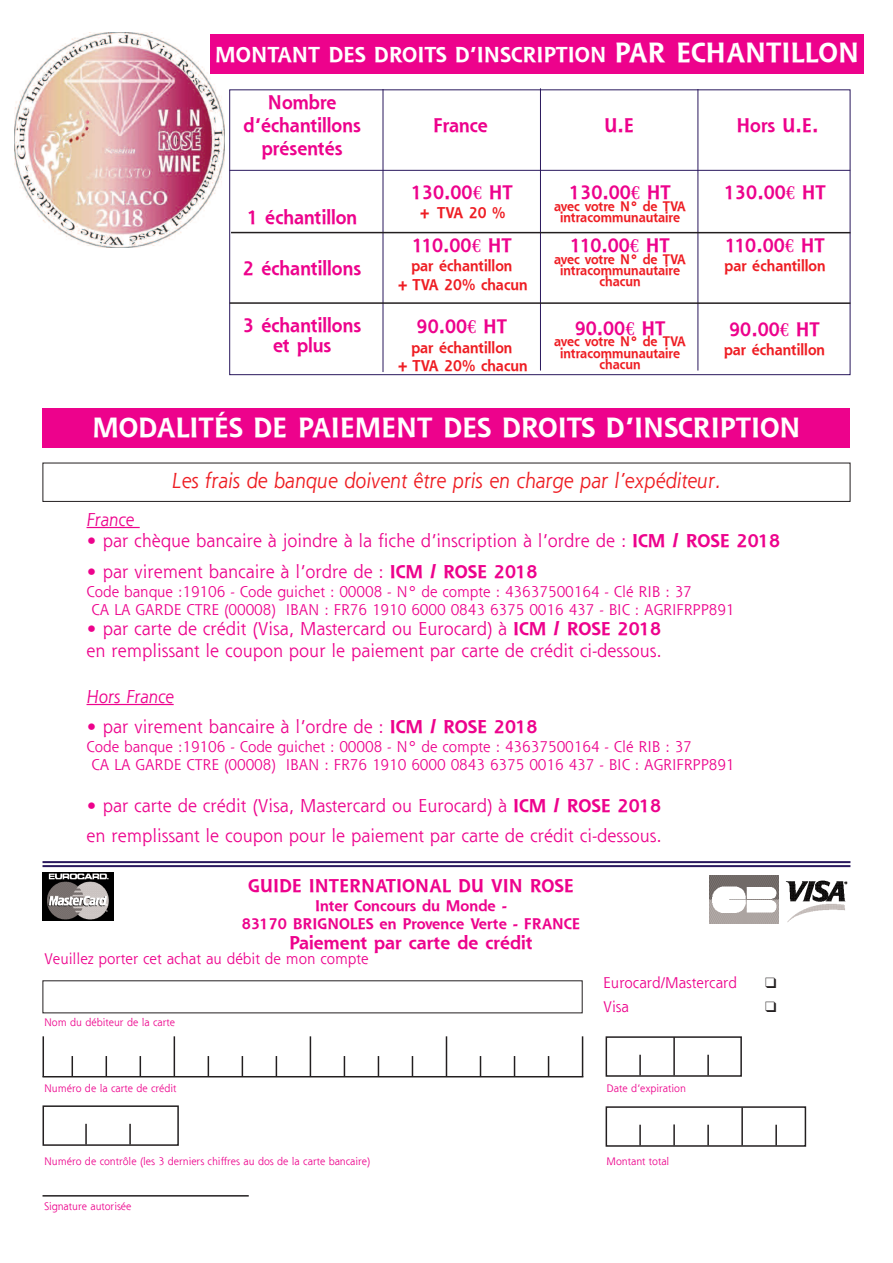
<style>
.page{position:relative;width:893px;height:1263px;background:#fff}
.page>*{position:absolute;margin:0;border:0;box-sizing:border-box;transform-origin:0 0}
.t1{font:700 27px "Shannon";color:#fff}
.t2{font:italic 21px "Shannon";color:#ee1d23}
.t3{font:700 21px "Shannon";color:#fff}
.t4{font:700 19.2px/23.1px "Shannon";color:#ed028c;text-align:center;scale:.94 1}
.t5{font:700 19.05px "Shannon";color:#ed028c;scale:.95 1}
.t6{font:18px/21.6px "Shannon";color:#ed028c}
.t7{font:700 18px "Shannon";color:#ed028c}
.t8{font:italic 18px "Shannon";color:#ed028c}
.t9{font:700 15.15px/19px "Shannon";color:#ee1d23;text-align:center;scale:.95 1}
.t10{font:15px/18px "Shannon";color:#ed028c}
.t11{font:700 15px/18px "Shannon";color:#ed028c;text-align:center}
.t12{font:700 13.5px/11.4px "Shannon";color:#ee1d23;text-align:center;scale:.95 1}
.t13{font:10.5px "Shannon";color:#ed028c}
.s1{font-size:27px}
.s2{font-family:"Adobe Caslon Pro";font-weight:600}
.s3{font-weight:700}
</style>
<div class="page">
<div style="left:606px;top:1106px;width:200px;height:41px;border:2px solid #231f20"></div>
<div style="left:606px;top:1036px;width:136px;height:41px;border:2px solid #231f20"></div>
<img style="left:14px;top:32px;width:211px;height:215px">
<div style="left:210px;top:34px;width:654px;height:39px;background:#ed028c"></div>
<div style="left:43px;top:408px;width:807px;height:39px;background:#ed028c"></div>
<div style="left:43px;top:463px;width:807px;height:39px;border:1px solid #231f20"></div>
<hr style="left:87px;top:527px;width:53px;height:1px;background:#ed028c">
<hr style="left:87px;top:704px;width:87px;height:1px;background:#ed028c">
<hr style="left:43px;top:861px;width:807px;height:2px;background:#29185d">
<hr style="left:43px;top:865px;width:807px;height:2px;background:#29185d">
<img style="left:43px;top:872px;width:70px;height:48px">
<img style="left:710px;top:875px;width:69px;height:49px">
<img style="left:785px;top:880px;width:63px;height:42px">
<hr style="left:43px;top:1076px;width:540px;height:1px;background:#231f20">
<hr style="left:43px;top:1036px;width:1px;height:41px;background:#231f20">
<svg style="left:72px;top:1056px;width:1px;height:20px"></svg>
<svg style="left:106px;top:1056px;width:1px;height:20px"></svg>
<svg style="left:140px;top:1056px;width:1px;height:20px"></svg>
<hr style="left:174px;top:1036px;width:1px;height:41px;background:#231f20">
<svg style="left:208px;top:1056px;width:1px;height:20px"></svg>
<svg style="left:242px;top:1056px;width:1px;height:20px"></svg>
<svg style="left:276px;top:1056px;width:1px;height:20px"></svg>
<hr style="left:310px;top:1036px;width:1px;height:41px;background:#231f20">
<svg style="left:344px;top:1056px;width:1px;height:20px"></svg>
<svg style="left:378px;top:1056px;width:1px;height:20px"></svg>
<svg style="left:412px;top:1056px;width:1px;height:20px"></svg>
<hr style="left:446px;top:1036px;width:1px;height:41px;background:#231f20">
<svg style="left:480px;top:1056px;width:1px;height:20px"></svg>
<svg style="left:514px;top:1056px;width:1px;height:20px"></svg>
<svg style="left:548px;top:1056px;width:1px;height:20px"></svg>
<hr style="left:582px;top:1036px;width:1px;height:41px;background:#231f20">
<hr style="left:639px;top:1055px;width:2px;height:20px;background:#231f20">
<hr style="left:673px;top:1037px;width:2px;height:38px;background:#231f20">
<hr style="left:707px;top:1055px;width:2px;height:20px;background:#231f20">
<div style="left:43px;top:1105px;width:136px;height:41px;border:2px solid #231f20"></div>
<hr style="left:85px;top:1124px;width:2px;height:20px;background:#231f20">
<hr style="left:129px;top:1124px;width:2px;height:20px;background:#231f20">
<hr style="left:639px;top:1125px;width:2px;height:20px;background:#231f20">
<hr style="left:673px;top:1124px;width:2px;height:21px;background:#231f20">
<hr style="left:707px;top:1125px;width:2px;height:20px;background:#231f20">
<hr style="left:741px;top:1107px;width:2px;height:38px;background:#231f20">
<hr style="left:775px;top:1125px;width:2px;height:20px;background:#231f20">
<hr style="left:43px;top:1195px;width:206px;height:1px;background:#231f20">
<div style="left:229px;top:89px;width:621px;height:286px;border:1px solid #29185d"></div>
<hr style="left:383px;top:89px;width:1px;height:283px;background:#29185d">
<hr style="left:540px;top:88px;width:1px;height:283px;background:#29185d">
<hr style="left:697px;top:89px;width:1px;height:282px;background:#29185d">
<hr style="left:229px;top:170px;width:621px;height:1px;background:#29185d">
<hr style="left:231px;top:232px;width:619px;height:1px;background:#231f20">
<hr style="left:230px;top:302px;width:620px;height:2px;background:#231f20">
<p class="t3" style="left:215px;top:42px;width:645px">MONTANT DES DROITS D’INSCRIPTION <span class="s1">PAR ECHANTILLON</span></p>
<p class="t4" style="left:244px;top:91px;width:126px">Nombre d’échantillons présentés</p>
<p class="t4" style="left:247px;top:206px;width:119px">1 échantillon</p>
<p class="t4" style="left:243px;top:256px;width:127px">2 échantillons</p>
<p class="t4" style="left:243px;top:316px;width:127px;line-height:19.2px">3 échantillons et plus</p>
<p class="t4" style="left:433px;top:114px;width:60px">France</p>
<p class="t4" style="left:604px;top:114px;width:33px">U.E</p>
<p class="t4" style="left:736px;top:114px;width:89px">Hors U.E.</p>
<p class="t5" style="left:411px;top:181px;width:109px">130.00<span class="s2">€</span> HT</p>
<p class="t9" style="left:418px;top:203px;width:94px">+ TVA 20 %</p>
<p class="t5" style="left:412px;top:234px;width:106px">110.00<span class="s2">€</span> HT</p>
<p class="t9" style="left:396px;top:256px;width:140px">par échantillon<br>+ TVA 20% chacun</p>
<p class="t5" style="left:417px;top:315px;width:97px">90.00<span class="s2">€</span> HT</p>
<p class="t9" style="left:396px;top:338px;width:140px;line-height:18.3px">par échantillon<br>+ TVA 20% chacun</p>
<p class="t5" style="left:569px;top:181px;width:109px">130.00<span class="s2">€</span> HT</p>
<p class="t12" style="left:554px;top:200px;width:140px">avec votre N° de TVA intracommunautaire</p>
<p class="t5" style="left:570px;top:234px;width:106px">110.00<span class="s2">€</span> HT</p>
<p class="t12" style="left:554px;top:253px;width:140px">avec votre N° de TVA intracommunautaire chacun</p>
<p class="t5" style="left:575px;top:317px;width:97px">90.00<span class="s2">€</span> HT</p>
<p class="t12" style="left:554px;top:336px;width:140px">avec votre N° de TVA intracommunautaire chacun</p>
<p class="t5" style="left:724px;top:181px;width:109px">130.00<span class="s2">€</span> HT</p>
<p class="t5" style="left:725px;top:234px;width:106px">110.00<span class="s2">€</span> HT</p>
<p class="t9" style="left:724px;top:256px;width:108px">par échantillon</p>
<p class="t5" style="left:729px;top:318px;width:97px">90.00<span class="s2">€</span> HT</p>
<p class="t9" style="left:724px;top:340px;width:108px">par échantillon</p>
<h1 class="t1" style="left:92px;top:411px;width:710px">MODALITÉS DE PAIEMENT DES DROITS D’INSCRIPTION</h1>
<p class="t2" style="left:172px;top:472px;width:550px">Les frais de banque doivent être pris en charge par l’expéditeur.</p>
<p class="t8" style="left:87px;top:512px;width:49px">France</p>
<p class="t6" style="left:87px;top:531px;width:695px">• par chèque bancaire à joindre à la fiche d’inscription à l’ordre de : <span class="s3">ICM / ROSE 2018</span></p>
<p class="t6" style="left:87px;top:561px;width:453px">• par virement bancaire à l’ordre de : <span class="s3">ICM / ROSE 2018</span></p>
<p class="t10" style="left:91px;top:583px;width:645px;text-indent:-5px">Code banque :19106 - Code guichet : 00008 - N° de compte : 43637500164 - Clé RIB : 37<br>CA LA GARDE CTRE (00008) IBAN : FR76 1910 6000 0843 6375 0016 437 - BIC : AGRIFRPP891</p>
<p class="t6" style="left:87px;top:619px;width:577px">• par carte de crédit (Visa, Mastercard ou Eurocard) à <span class="s3">ICM / ROSE 2018 </span>en remplissant le coupon pour le paiement par carte de crédit ci-dessous.</p>
<p class="t8" style="left:87px;top:689px;width:89px">Hors France</p>
<p class="t6" style="left:87px;top:717px;width:453px">• par virement bancaire à l’ordre de : <span class="s3">ICM / ROSE 2018</span></p>
<p class="t10" style="left:91px;top:739px;width:645px;text-indent:-5px">Code banque :19106 - Code guichet : 00008 - N° de compte : 43637500164 - Clé RIB : 37<br>CA LA GARDE CTRE (00008) IBAN : FR76 1910 6000 0843 6375 0016 437 - BIC : AGRIFRPP891</p>
<p class="t6" style="left:87px;top:792px;width:577px;line-height:30.2px">• par carte de crédit (Visa, Mastercard ou Eurocard) à <span class="s3">ICM / ROSE 2018 </span>en remplissant le coupon pour le paiement par carte de crédit ci-dessous.</p>
<p class="t7" style="left:248px;top:874px;width:327px">GUIDE INTERNATIONAL DU VIN ROSE</p>
<p class="t11" style="left:242px;top:896px;width:340px">Inter Concours du Monde -<br>83170 BRIGNOLES en Provence Verte - FRANCE</p>
<p class="t7" style="left:289px;top:932px;width:245px">Paiement par carte de crédit</p>
<p class="t10" style="left:44px;top:951px;width:326px">Veuillez porter cet achat au débit de mon compte</p>
<p class="t10" style="left:603px;top:975px;width:135px">Eurocard/Mastercard</p>
<p class="t10" style="left:603px;top:998px;width:27px">Visa</p>
<p class="t13" style="left:44px;top:1018px;width:133px">Nom du débiteur de la carte</p>
<p class="t13" style="left:44px;top:1084px;width:134px">Numéro de la carte de crédit</p>
<p class="t13" style="left:44px;top:1156px;width:328px">Numéro de contrôle (les 3 derniers chiffres au dos de la carte bancaire)</p>
<p class="t13" style="left:44px;top:1202px;width:89px">Signature autorisée</p>
<p class="t13" style="left:607px;top:1084px;width:81px">Date d’expiration</p>
<p class="t13" style="left:607px;top:1156px;width:64px">Montant total</p>
</div>
